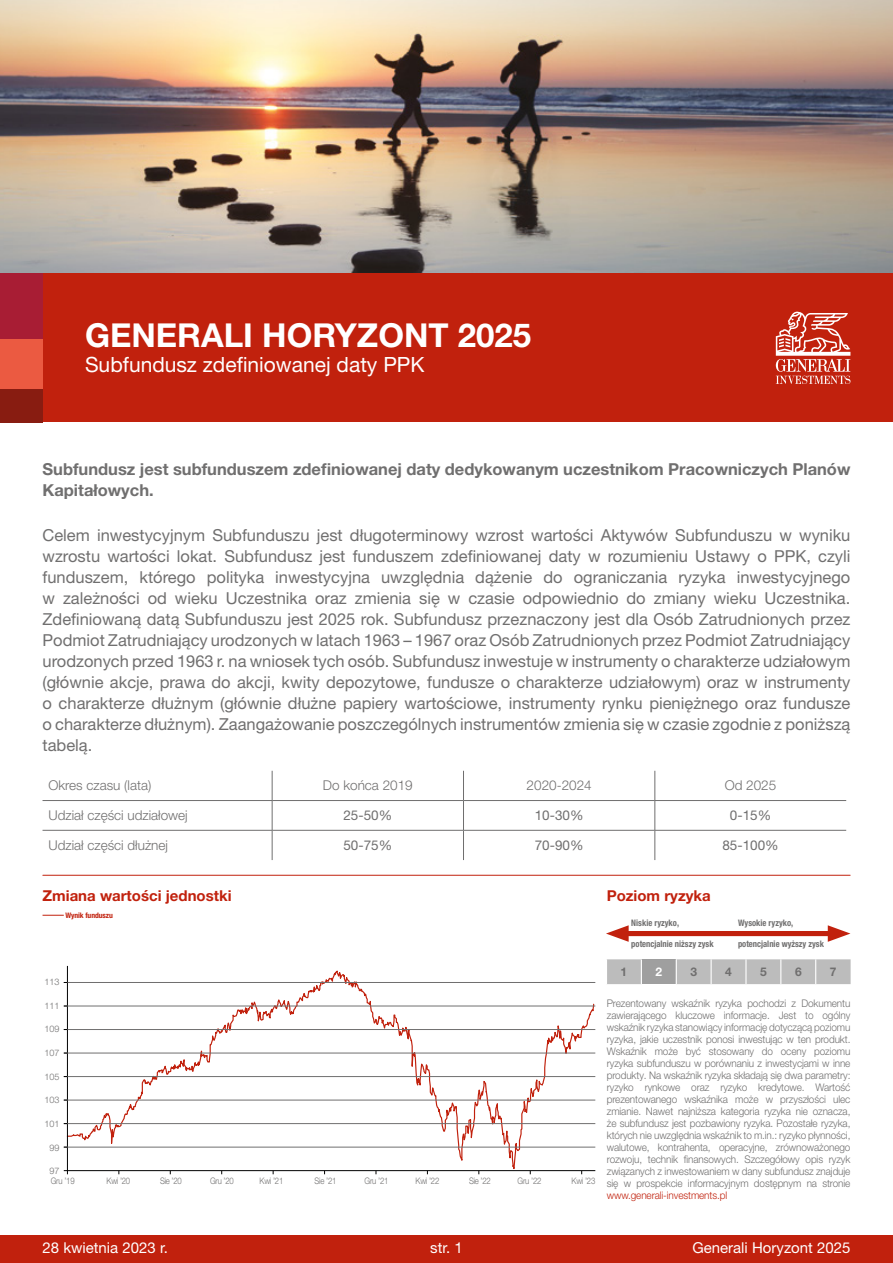
<style>
.page{position:relative;width:893px;height:1263px;background:#fff}
.page>*{position:absolute;margin:0;border:0;box-sizing:border-box;transform-origin:0 0}
.t1{font:700 33px "Helvetica Neue LT Pro";color:#fff}
.t2{font:21px "Helvetica Neue LT Pro";color:#fff}
.t3{font:16.5px/21px "Helvetica Neue LT Pro";color:#706f6f;text-align:justify}
.t4{font:700 16.5px/21px "Helvetica Neue LT Pro";color:#706f6f}
.t5{font:15px "Helvetica Neue LT Pro";color:#fff}
.t6{font:700 15px "Helvetica Neue LT Pro";color:#c1210d}
.t7{font:300 13.5px "Helvetica Neue LT Pro";color:#706f6f}
.t8{font:13.5px "Helvetica Neue LT Pro";color:#706f6f}
.t9{font:700 12px "Helvetica Neue LT Pro";color:#706f6f}
.t10{font:700 12px "Helvetica Neue LT Pro";color:#fff}
.t11{font:300 10.5px/12px "Helvetica Neue LT Pro";letter-spacing:-.01em;color:#706f6f;text-align:justify;scale:.95 1}
.t12{font:300 10.5px "Helvetica Neue LT Pro";letter-spacing:-.01em;color:#c1210d;scale:.95 1}
.t13{font:700 condensed 9px "Helvetica Neue LT Pro";color:#706f6f;scale:.95 1}
.t14{font:300 9px "Helvetica Neue LT Pro";letter-spacing:-.03em;color:#706f6f;scale:.86 1}
.t15{font:300 9px "Helvetica Neue LT Pro";letter-spacing:-.03em;color:#706f6f}
.t16{font:700 condensed 7.65px "Helvetica Neue LT Pro";letter-spacing:-.01em;color:#c1210d}
</style>
<div class="page">
<svg style="left:43px;top:915px;width:21px;height:1px"></svg>
<hr style="left:43px;top:875px;width:807px;height:1px;background:#c1210d">
<div style="left:619px;top:931px;width:218px;height:5px;background:#c1210d"></div>
<svg style="left:606px;top:925px;width:23px;height:17px"></svg>
<svg style="left:828px;top:925px;width:22px;height:17px"></svg>
<svg style="left:607px;top:959px;width:244px;height:25px;background:#bababa"></svg>
<svg style="left:43px;top:771px;width:803px;height:89px"></svg>
<hr style="left:43px;top:800px;width:229px;height:1px;background:#706f6f">
<hr style="left:272px;top:800px;width:191px;height:1px;background:#706f6f">
<svg style="left:272px;top:771px;width:1px;height:59px"></svg>
<hr style="left:463px;top:800px;width:192px;height:1px;background:#706f6f">
<svg style="left:463px;top:771px;width:1px;height:59px"></svg>
<hr style="left:655px;top:800px;width:191px;height:1px;background:#706f6f">
<svg style="left:655px;top:771px;width:1px;height:59px"></svg>
<hr style="left:43px;top:830px;width:229px;height:1px;background:#706f6f">
<hr style="left:272px;top:830px;width:191px;height:1px;background:#706f6f">
<hr style="left:272px;top:830px;width:1px;height:30px;background:#706f6f">
<hr style="left:463px;top:830px;width:192px;height:1px;background:#706f6f">
<hr style="left:463px;top:830px;width:1px;height:30px;background:#706f6f">
<hr style="left:655px;top:830px;width:191px;height:1px;background:#706f6f">
<hr style="left:655px;top:830px;width:1px;height:30px;background:#706f6f">
<svg style="left:68px;top:970px;width:526px;height:200px"></svg>
<div style="left:0;top:1235px;width:893px;height:28px;background:#c1210d"></div>
<img style="left:0;top:0;width:893px;height:274px">
<div style="left:42px;top:274px;width:851px;height:148px;background:#c1210d"></div>
<svg style="left:776px;top:311px;width:74px;height:73px"></svg>
<div style="left:0;top:274px;width:43px;height:66px;background:#a81d34"></div>
<div style="left:0;top:340px;width:43px;height:49px;background:#eb5a41"></div>
<div style="left:0;top:389px;width:43px;height:33px;background:#881c11"></div>
<hr style="left:67px;top:966px;width:1px;height:208px;background:#000">
<hr style="left:64px;top:1170px;width:531px;height:1px;background:#000">
<hr style="left:64px;top:1029px;width:531px;height:1px;background:#706f6f">
<hr style="left:64px;top:1053px;width:531px;height:1px;background:#706f6f">
<hr style="left:64px;top:1076px;width:531px;height:1px;background:#706f6f">
<hr style="left:64px;top:1100px;width:531px;height:1px;background:#706f6f">
<hr style="left:64px;top:1123px;width:531px;height:1px;background:#706f6f">
<hr style="left:64px;top:1147px;width:531px;height:1px;background:#706f6f">
<hr style="left:64px;top:982px;width:531px;height:1px;background:#706f6f">
<hr style="left:64px;top:1006px;width:531px;height:1px;background:#706f6f">
<h1 class="t1" style="left:85px;top:314px;width:448px">GENERALI HORYZONT 2025</h1>
<p class="t2" style="left:85px;top:352px;width:341px">Subfundusz zdefiniowanej daty PPK</p>
<p class="t4" style="left:43px;top:458px;width:809px">Subfundusz jest subfunduszem zdefiniowanej daty dedykowanym uczestnikom Pracowniczych Planów<br>Kapitałowych.</p>
<p class="t3" style="left:43px;top:524px;width:809px">Celem inwestycyjnym Subfunduszu jest długoterminowy wzrost wartości Aktywów Subfunduszu w wyniku wzrostu wartości lokat. Subfundusz jest funduszem zdefiniowanej daty w rozumieniu Ustawy o PPK, czyli funduszem, którego polityka inwestycyjna uwzględnia dążenie do ograniczania ryzyka inwestycyjnego w zależności od wieku Uczestnika oraz zmienia się w czasie odpowiednio do zmiany wieku Uczestnika.<br>Zdefiniowaną datą Subfunduszu jest 2025 rok. Subfundusz przeznaczony jest dla Osób Zatrudnionych przez Podmiot Zatrudniający urodzonych w latach 1963 – 1967 oraz Osób Zatrudnionych przez Podmiot Zatrudniający urodzonych przed 1963 r. na wniosek tych osób. Subfundusz inwestuje w instrumenty o charakterze udziałowym (głównie akcje, prawa do akcji, kwity depozytowe, fundusze o charakterze udziałowym) oraz w instrumenty o charakterze dłużnym (głównie dłużne papiery wartościowe, instrumenty rynku pieniężnego oraz fundusze o charakterze dłużnym). Zaangażowanie poszczególnych instrumentów zmienia się w czasie zgodnie z poniższą tabelą.</p>
<p class="t7" style="left:49px;top:777px;width:104px">Okres czasu (lata)</p>
<p class="t7" style="left:323px;top:777px;width:91px">Do końca 2019</p>
<p class="t7" style="left:527px;top:777px;width:67px">2020-2024</p>
<p class="t7" style="left:725px;top:777px;width:53px">Od 2025</p>
<p class="t7" style="left:49px;top:807px;width:141px">Udział części udziałowej</p>
<p class="t8" style="left:343px;top:807px;width:50px">25-50%</p>
<p class="t8" style="left:535px;top:807px;width:50px">10-30%</p>
<p class="t8" style="left:730px;top:807px;width:43px">0-15%</p>
<p class="t7" style="left:49px;top:837px;width:121px">Udział części dłużnej</p>
<p class="t8" style="left:343px;top:837px;width:50px">50-75%</p>
<p class="t8" style="left:535px;top:837px;width:50px">70-90%</p>
<p class="t8" style="left:722px;top:837px;width:58px">85-100%</p>
<p class="t6" style="left:43px;top:886px;width:191px">Zmiana wartości jednostki</p>
<p class="t16" style="left:65px;top:910px;width:49px">Wynik funduszu</p>
<p class="t15" style="left:45px;top:976px;width:17px">113</p>
<p class="t15" style="left:45px;top:1000px;width:17px">111</p>
<p class="t15" style="left:45px;top:1024px;width:17px">109</p>
<p class="t15" style="left:45px;top:1047px;width:17px">107</p>
<p class="t15" style="left:45px;top:1071px;width:17px">105</p>
<p class="t15" style="left:45px;top:1094px;width:17px">103</p>
<p class="t15" style="left:45px;top:1118px;width:17px">101</p>
<p class="t15" style="left:50px;top:1142px;width:12px">99</p>
<p class="t15" style="left:50px;top:1165px;width:12px">97</p>
<p class="t14" style="left:51px;top:1176px;width:29px">Gru ’19</p>
<p class="t14" style="left:107px;top:1176px;width:29px">Kwi ’20</p>
<p class="t14" style="left:160px;top:1176px;width:27px">Sie ’20</p>
<p class="t14" style="left:210px;top:1176px;width:29px">Gru ’20</p>
<p class="t14" style="left:260px;top:1176px;width:29px">Kwi ’21</p>
<p class="t14" style="left:315px;top:1176px;width:27px">Sie ’21</p>
<p class="t14" style="left:365px;top:1176px;width:29px">Gru ’21</p>
<p class="t14" style="left:416px;top:1176px;width:29px">Kwi ’22</p>
<p class="t14" style="left:469px;top:1176px;width:27px">Sie ’22</p>
<p class="t14" style="left:518px;top:1176px;width:29px">Gru ’22</p>
<p class="t14" style="left:572px;top:1176px;width:29px">Kwi ’23</p>
<p class="t6" style="left:607px;top:886px;width:106px">Poziom ryzyka</p>
<p class="t13" style="left:631px;top:918px;width:52px">Niskie ryzyko,</p>
<p class="t13" style="left:631px;top:938px;width:88px">potencjalnie niższy zysk</p>
<p class="t13" style="left:738px;top:938px;width:92px">potencjalnie wyższy zysk</p>
<p class="t13" style="left:738px;top:918px;width:60px">Wysokie ryzyko,</p>
<p class="t9" style="left:621px;top:964px;width:8px">1</p>
<p class="t10" style="left:655px;top:964px;width:8px">2</p>
<p class="t9" style="left:690px;top:964px;width:8px">3</p>
<p class="t9" style="left:725px;top:964px;width:8px">4</p>
<p class="t9" style="left:760px;top:964px;width:8px">5</p>
<p class="t9" style="left:795px;top:964px;width:8px">6</p>
<p class="t9" style="left:830px;top:964px;width:8px">7</p>
<p class="t11" style="left:607px;top:997px;width:258px">Prezentowany wskaźnik ryzyka pochodzi z Dokumentu zawierającego kluczowe informacje. Jest to ogólny wskaźnik ryzyka stanowiący informację dotyczącą poziomu ryzyka, jakie uczestnik ponosi inwestując w ten produkt.<br>Wskaźnik może być stosowany do oceny poziomu ryzyka subfunduszu w porównaniu z inwestycjami w inne produkty. Na wskaźnik ryzyka składają się dwa parametry: ryzyko rynkowe oraz ryzyko kredytowe. Wartość prezentowanego wskaźnika może w przyszłości ulec zmianie. Nawet najniższa kategoria ryzyka nie oznacza, że subfundusz jest pozbawiony ryzyka. Pozostałe ryzyka, których nie uwzględnia wskaźnik to m.in.: ryzyko płynności, walutowe, kontrahenta, operacyjne, zrównoważonego rozwoju, technik finansowych. Szczegółowy opis ryzyk związanych z inwestowaniem w dany subfundusz znajduje się w prospekcie informacyjnym dostępnym na stronie</p>
<p class="t12" style="left:607px;top:1189px;width:128px">www.generali-investments.pl</p>
<p class="t5" style="left:43px;top:1238px;width:127px">28 kwietnia 2023 r.</p>
<p class="t5" style="left:430px;top:1238px;width:34px">str. 1</p>
<p class="t5" style="left:692px;top:1238px;width:160px">Generali Horyzont 2025</p>
</div>
